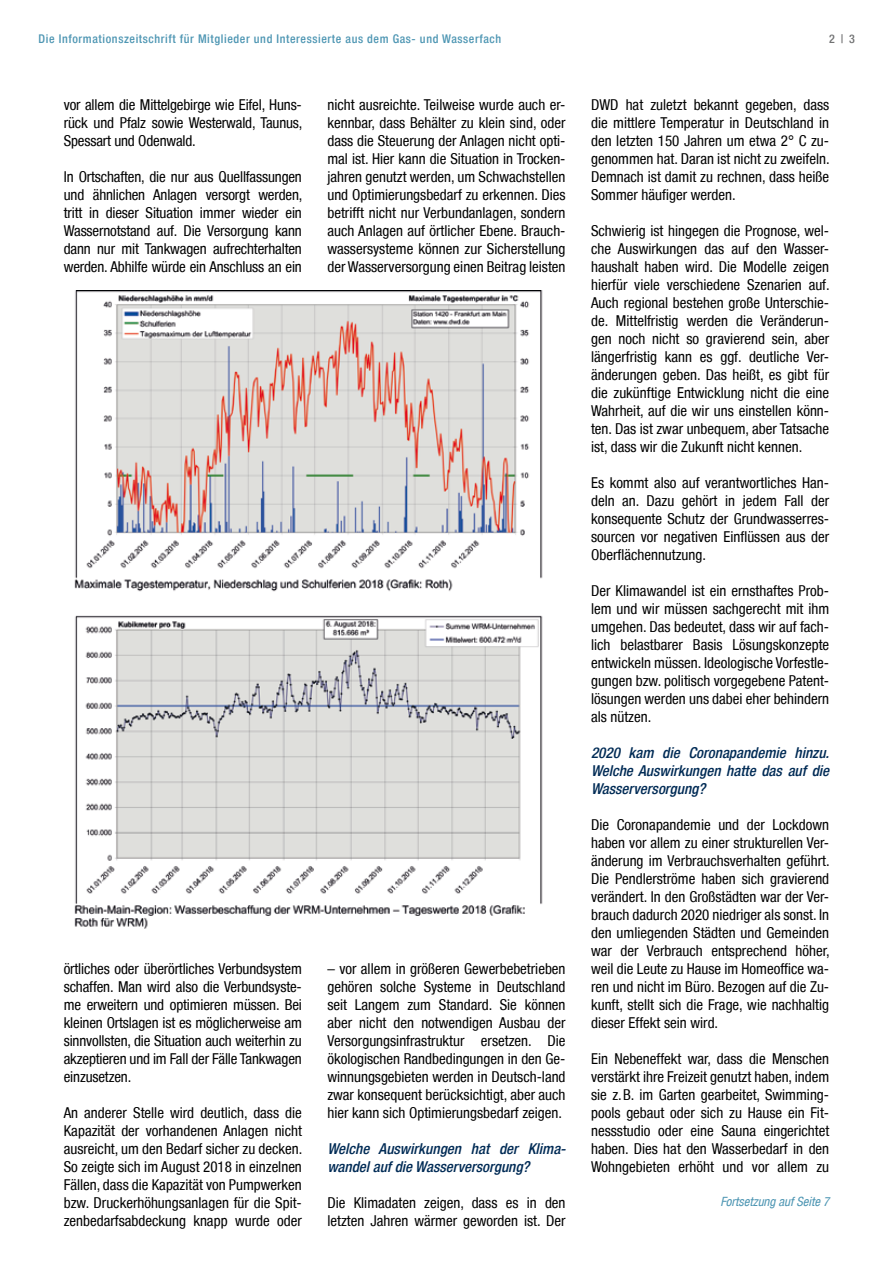
<style>
.page{position:relative;width:893px;height:1263px;background:#fff}
.page>*{position:absolute;margin:0;border:0;box-sizing:border-box;transform-origin:0 0}
.t1{font:condensed 15px/18px "Helvetica Neue LT";color:#000;text-align:justify}
.t2{font:italic 500 condensed 15px/18px "Helvetica Neue LT";color:#002b55}
.t3{font:italic condensed 12.75px "Helvetica Neue LT";color:#4e96b3}
.t4{font:500 condensed 12px "Helvetica Neue LT";letter-spacing:.05em;color:#4e96b3}
.t5{font:500 condensed 12px "Helvetica Neue LT";color:#707172}
</style>
<div class="page">
<img style="left:74px;top:290px;width:469px;height:639px">
<p class="t4" style="left:39px;top:31px;width:464px">Die Informationszeitschrift für Mitglieder und Interessierte aus dem Gas- und Wasserfach</p>
<p class="t5" style="left:829px;top:31px;width:27px">2 | 3</p>
<p class="t1" style="left:64px;top:96px;width:240px">vor allem die Mittelgebirge wie Eifel, Huns&shy;rück und Pfalz sowie Westerwald, Taunus, Spessart und Odenwald.</p>
<p class="t1" style="left:64px;top:168px;width:240px">In Ortschaften, die nur aus Quellfassungen und ähnlichen Anlagen versorgt werden, tritt in dieser Situation immer wieder ein Wassernotstand auf. Die Versorgung kann dann nur mit Tankwagen aufrechterhalten werden. Abhilfe würde ein Anschluss an ein</p>
<p class="t1" style="left:64px;top:960px;width:240px">örtliches oder überörtliches Verbundsystem schaffen. Man wird also die Verbundsyste&shy;me erweitern und optimieren müssen. Bei kleinen Ortslagen ist es möglicherweise am sinnvollsten, die Situation auch weiterhin zu akzeptieren und im Fall der Fälle Tankwagen einzusetzen.</p>
<p class="t1" style="left:64px;top:1104px;width:240px">An anderer Stelle wird deutlich, dass die Kapazität der vorhandenen Anlagen nicht ausreicht, um den Bedarf sicher zu decken.<br>So zeigte sich im August 2018 in einzelnen Fällen, dass die Kapazität von Pumpwerken bzw. Druckerhöhungsanlagen für die Spit&shy;zenbedarfsabdeckung knapp wurde oder</p>
<p class="t1" style="left:327px;top:96px;width:240px">nicht ausreichte. Teilweise wurde auch er&shy;kennbar, dass Behälter zu klein sind, oder dass die Steuerung der Anlagen nicht opti&shy;mal ist. Hier kann die Situation in Trocken&shy;jahren genutzt werden, um Schwachstellen und Optimierungsbedarf zu erkennen. Dies betrifft nicht nur Verbundanlagen, sondern auch Anlagen auf örtlicher Ebene. Brauch&shy;wassersysteme können zur Sicherstellung der Wasserversorgung einen Beitrag leisten</p>
<p class="t1" style="left:327px;top:960px;width:240px">– vor allem in größeren Gewerbebetrieben gehören solche Systeme in Deutschland seit Langem zum Standard. Sie können aber nicht den notwendigen Ausbau der Versorgungsinfrastruktur ersetzen. Die ökologischen Randbedingungen in den Ge&shy;winnungsgebieten werden in Deutsch-land zwar konsequent berücksichtigt, aber auch hier kann sich Optimierungsbedarf zeigen.</p>
<p class="t2" style="left:327px;top:1140px;width:240px">Welche Auswirkungen hat der Klima&shy;wandel auf die Wasserversorgung?</p>
<p class="t1" style="left:327px;top:1194px;width:240px">Die Klimadaten zeigen, dass es in den letzten Jahren wärmer geworden ist. Der</p>
<p class="t1" style="left:591px;top:96px;width:240px">DWD hat zuletzt bekannt gegeben, dass die mittlere Temperatur in Deutschland in den letzten 150 Jahren um etwa 2° C zu&shy;genommen hat. Daran ist nicht zu zweifeln.<br>Demnach ist damit zu rechnen, dass heiße Sommer häufiger werden.</p>
<p class="t1" style="left:591px;top:222px;width:240px">Schwierig ist hingegen die Prognose, wel&shy;che Auswirkungen das auf den Wasser&shy;haushalt haben wird. Die Modelle zeigen hierfür viele verschiedene Szenarien auf.<br>Auch regional bestehen große Unterschie&shy;de. Mittelfristig werden die Veränderun&shy;gen noch nicht so gravierend sein, aber längerfristig kann es ggf. deutliche Ver&shy;änderungen geben. Das heißt, es gibt für die zukünftige Entwicklung nicht die eine Wahrheit, auf die wir uns einstellen könn&shy;ten. Das ist zwar unbequem, aber Tatsache ist, dass wir die Zukunft nicht kennen.</p>
<p class="t1" style="left:591px;top:474px;width:240px">Es kommt also auf verantwortliches Han&shy;deln an. Dazu gehört in jedem Fall der konsequente Schutz der Grundwasserres&shy;sourcen vor negativen Einflüssen aus der Oberflächennutzung.</p>
<p class="t1" style="left:591px;top:582px;width:240px">Der Klimawandel ist ein ernsthaftes Prob&shy;lem und wir müssen sachgerecht mit ihm umgehen. Das bedeutet, dass wir auf fach&shy;lich belastbarer Basis Lösungskonzepte entwickeln müssen. Ideologische Vorfestle&shy;gungen bzw. politisch vorgegebene Patent&shy;lösungen werden uns dabei eher behindern als nützen.</p>
<p class="t2" style="left:591px;top:744px;width:240px;text-align:justify">2020 kam die Coronapandemie hinzu.<br>Welche Auswirkungen hatte das auf die Wasserversorgung?</p>
<p class="t1" style="left:591px;top:816px;width:240px">Die Coronapandemie und der Lockdown haben vor allem zu einer strukturellen Ver&shy;änderung im Verbrauchsverhalten geführt.<br>Die Pendlerströme haben sich gravierend verändert. In den Großstädten war der Ver&shy;brauch dadurch 2020 niedriger als sonst. In den umliegenden Städten und Gemeinden war der Verbrauch entsprechend höher, weil die Leute zu Hause im Homeoffice wa&shy;ren und nicht im Büro. Bezogen auf die Zu&shy;kunft, stellt sich die Frage, wie nachhaltig dieser Effekt sein wird.</p>
<p class="t1" style="left:591px;top:1050px;width:240px">Ein Nebeneffekt war, dass die Menschen verstärkt ihre Freizeit genutzt haben, indem sie z.B. im Garten gearbeitet, Swimming&shy;pools gebaut oder sich zu Hause ein Fit&shy;nessstudio oder eine Sauna eingerichtet haben. Dies hat den Wasserbedarf in den Wohngebieten erhöht und vor allem zu</p>
<p class="t3" style="left:720px;top:1194px;width:110px">Fortsetzung auf Seite 7</p>
</div>
